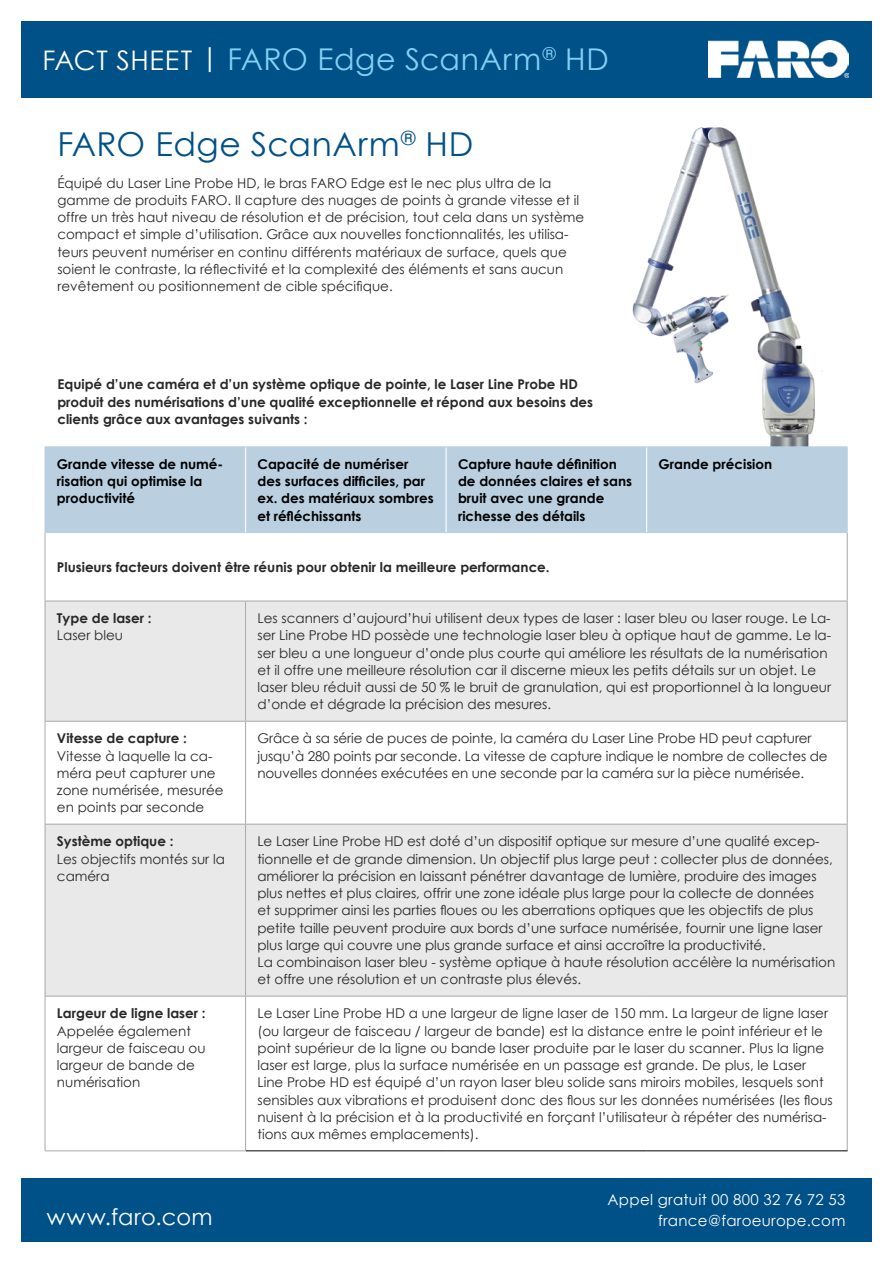
<style>
.page{position:relative;width:893px;height:1263px;background:#fff}
.page>*{position:absolute;margin:0;border:0;box-sizing:border-box;transform-origin:0 0}
.t1{font:33px "Century Gothic";letter-spacing:.015em;color:#005187}
.t2{font:30px "Century Gothic";letter-spacing:.02em;color:#83d0f5}
.t3{font:22.5px "Century Gothic";letter-spacing:.025em;color:#fff}
.t4{font:15px "Century Gothic";letter-spacing:.02em;color:#fff}
.t5{font:13.5px/17.2px "Century Gothic";color:#282827}
.t6{font:700 13.5px/17.2px "Century Gothic";color:#282827}
.t7{font:700 13.5px/17.2px "Century Gothic";color:#000}
.s1{font-size:27px;color:#fff}
</style>
<div class="page">
<img style="left:632px;top:127px;width:190px;height:319px">
<div style="left:46px;top:447px;width:801px;height:85px;background:#bad0e1"></div>
<svg style="left:46px;top:602px;width:801px;height:394px;fill:#e9e9e9"></svg>
<hr style="left:847px;top:533px;width:1px;height:68px;background:#a8a8a7">
<hr style="left:847px;top:601px;width:1px;height:120px;background:#a8a8a7">
<hr style="left:847px;top:722px;width:1px;height:102px;background:#a8a8a7">
<hr style="left:847px;top:824px;width:1px;height:172px;background:#a8a8a7">
<hr style="left:847px;top:996px;width:1px;height:154px;background:#a8a8a7">
<hr style="left:45px;top:533px;width:1px;height:68px;background:#a8a8a7">
<hr style="left:45px;top:722px;width:1px;height:102px;background:#a8a8a7">
<hr style="left:245px;top:722px;width:1px;height:102px;background:#a8a8a7">
<hr style="left:45px;top:996px;width:1px;height:154px;background:#a8a8a7">
<hr style="left:245px;top:996px;width:1px;height:154px;background:#a8a8a7">
<hr style="left:45px;top:1150px;width:201px;height:1px;background:#a8a8a7">
<hr style="left:246px;top:1150px;width:200px;height:1px;background:#000">
<hr style="left:446px;top:1150px;width:201px;height:1px;background:#000">
<hr style="left:647px;top:1150px;width:201px;height:1px;background:#000">
<hr style="left:245px;top:447px;width:1px;height:85px;background:#fff">
<hr style="left:446px;top:447px;width:1px;height:85px;background:#fff">
<hr style="left:646px;top:447px;width:1px;height:85px;background:#fff">
<hr style="left:45px;top:824px;width:201px;height:1px;background:#a8a8a7">
<hr style="left:45px;top:824px;width:1px;height:172px;background:#a8a8a7">
<hr style="left:45px;top:996px;width:201px;height:1px;background:#a8a8a7">
<hr style="left:246px;top:824px;width:200px;height:1px;background:#a8a8a7">
<hr style="left:245px;top:824px;width:1px;height:172px;background:#a8a8a7">
<hr style="left:446px;top:824px;width:201px;height:1px;background:#a8a8a7">
<hr style="left:647px;top:824px;width:201px;height:1px;background:#a8a8a7">
<hr style="left:246px;top:996px;width:200px;height:1px;background:#a8a8a7">
<hr style="left:446px;top:996px;width:201px;height:1px;background:#a8a8a7">
<hr style="left:647px;top:996px;width:201px;height:1px;background:#a8a8a7">
<hr style="left:45px;top:601px;width:201px;height:1px;background:#a8a8a7">
<hr style="left:45px;top:601px;width:1px;height:120px;background:#a8a8a7">
<hr style="left:246px;top:601px;width:200px;height:1px;background:#a8a8a7">
<hr style="left:245px;top:601px;width:1px;height:120px;background:#a8a8a7">
<hr style="left:446px;top:601px;width:201px;height:1px;background:#a8a8a7">
<hr style="left:647px;top:601px;width:201px;height:1px;background:#a8a8a7">
<hr style="left:45px;top:721px;width:201px;height:1px;background:#a8a8a7">
<hr style="left:246px;top:721px;width:200px;height:1px;background:#a8a8a7">
<hr style="left:446px;top:721px;width:201px;height:1px;background:#a8a8a7">
<hr style="left:647px;top:721px;width:201px;height:1px;background:#a8a8a7">
<hr style="left:45px;top:446px;width:201px;height:1px;background:#bad0e1">
<hr style="left:45px;top:447px;width:1px;height:85px;background:#bad0e1">
<hr style="left:246px;top:446px;width:200px;height:1px;background:#bad0e1">
<hr style="left:446px;top:446px;width:201px;height:1px;background:#bad0e1">
<hr style="left:647px;top:446px;width:201px;height:1px;background:#bad0e1">
<hr style="left:847px;top:447px;width:1px;height:85px;background:#bad0e1">
<hr style="left:45px;top:532px;width:201px;height:1px;background:#bad0e1">
<hr style="left:246px;top:532px;width:200px;height:1px;background:#bad0e1">
<hr style="left:446px;top:532px;width:201px;height:1px;background:#bad0e1">
<hr style="left:647px;top:532px;width:201px;height:1px;background:#bad0e1">
<div style="left:21px;top:1178px;width:851px;height:64px;background:#005187"></div>
<div style="left:21px;top:21px;width:851px;height:77px;background:#005187"></div>
<img style="left:709px;top:40px;width:139px;height:38px">
<h2 class="t2" style="left:43px;top:38px;width:568px"><span class="s1">FACT SHEET |</span> FARO Edge ScanArm<sup>®</sup> HD</h2>
<h1 class="t1" style="left:57px;top:121px;width:417px">FARO Edge ScanArm<sup>®</sup> HD</h1>
<p class="t5" style="left:57px;top:174px;width:528px">Équipé du Laser Line Probe HD, le bras FARO Edge est le nec plus ultra de la gamme de produits FARO. Il capture des nuages de points à grande vitesse et il offre un très haut niveau de résolution et de précision, tout cela dans un système compact et simple d’utilisation. Grâce aux nouvelles fonctionnalités, les utilisa&shy;teurs peuvent numériser en continu différents matériaux de surface, quels que soient le contraste, la réflectivité et la complexité des éléments et sans aucun revêtement ou positionnement de cible spécifique.</p>
<p class="t6" style="left:57px;top:375px;width:537px">Equipé d’une caméra et d’un système optique de pointe, le Laser Line Probe HD produit des numérisations d’une qualité exceptionnelle et répond aux besoins des clients grâce aux avantages suivants :</p>
<p class="t7" style="left:57px;top:455px;width:168px">Grande vitesse de numé&shy;risation qui optimise la productivité</p>
<p class="t7" style="left:257px;top:455px;width:178px">Capacité de numériser des surfaces difficiles, par ex. des matériaux sombres et réfléchissants</p>
<p class="t7" style="left:458px;top:455px;width:176px">Capture haute définition de données claires et sans bruit avec une grande richesse des détails</p>
<p class="t7" style="left:659px;top:455px;width:115px">Grande précision</p>
<p class="t6" style="left:57px;top:558px;width:494px">Plusieurs facteurs doivent être réunis pour obtenir la meilleure performance.</p>
<p class="t6" style="left:57px;top:609px;width:96px">Type de laser :</p>
<p class="t5" style="left:57px;top:627px;width:68px">Laser bleu</p>
<p class="t5" style="left:257px;top:609px;width:575px">Les scanners d’aujourd’hui utilisent deux types de laser : laser bleu ou laser rouge. Le La&shy;ser Line Probe HD possède une technologie laser bleu à optique haut de gamme. Le la&shy;ser bleu a une longueur d’onde plus courte qui améliore les résultats de la numérisation et il offre une meilleure résolution car il discerne mieux les petits détails sur un objet. Le laser bleu réduit aussi de 50 % le bruit de granulation, qui est proportionnel à la longueur d’onde et dégrade la précision des mesures.</p>
<p class="t6" style="left:57px;top:729px;width:132px">Vitesse de capture :</p>
<p class="t5" style="left:57px;top:747px;width:168px">Vitesse à laquelle la ca&shy;méra peut capturer une zone numérisée, mesurée en points par seconde</p>
<p class="t5" style="left:257px;top:730px;width:572px">Grâce à sa série de puces de pointe, la caméra du Laser Line Probe HD peut capturer jusqu’à 280 points par seconde. La vitesse de capture indique le nombre de collectes de nouvelles données exécutées en une seconde par la caméra sur la pièce numérisée.</p>
<p class="t6" style="left:57px;top:832px;width:118px">Système optique :</p>
<p class="t5" style="left:57px;top:850px;width:170px">Les objectifs montés sur la caméra</p>
<p class="t5" style="left:257px;top:832px;width:579px">Le Laser Line Probe HD est doté d’un dispositif optique sur mesure d’une qualité excep&shy;tionnelle et de grande dimension. Un objectif plus large peut : collecter plus de données, améliorer la précision en laissant pénétrer davantage de lumière, produire des images plus nettes et plus claires, offrir une zone idéale plus large pour la collecte de données<br>et supprimer ainsi les parties floues ou les aberrations optiques que les objectifs de plus petite taille peuvent produire aux bords d’une surface numérisée, fournir une ligne laser plus large qui couvre une plus grande surface et ainsi accroître la productivité.<br>La combinaison laser bleu - système optique à haute résolution accélère la numérisation et offre une résolution et un contraste plus élevés.</p>
<p class="t6" style="left:57px;top:1004px;width:150px">Largeur de ligne laser :</p>
<p class="t5" style="left:57px;top:1022px;width:150px">Appelée également largeur de faisceau ou largeur de bande de numérisation</p>
<p class="t5" style="left:257px;top:1004px;width:577px">Le Laser Line Probe HD a une largeur de ligne laser de 150 mm. La largeur de ligne laser (ou largeur de faisceau / largeur de bande) est la distance entre le point inférieur et le point supérieur de la ligne ou bande laser produite par le laser du scanner. Plus la ligne laser est large, plus la surface numérisée en un passage est grande. De plus, le Laser Line Probe HD est équipé d’un rayon laser bleu solide sans miroirs mobiles, lesquels sont sensibles aux vibrations et produisent donc des flous sur les données numérisées (les flous nuisent à la précision et à la productivité en forçant l’utilisateur à répéter des numérisa&shy;tions aux mêmes emplacements).</p>
<p class="t4" style="left:608px;top:1189px;width:239px">Appel gratuit 00 800 32 76 72 53</p>
<h3 class="t3" style="left:47px;top:1201px;width:167px">www.faro.com</h3>
<p class="t4" style="left:658px;top:1210px;width:189px">france@faroeurope.com</p>
</div>
